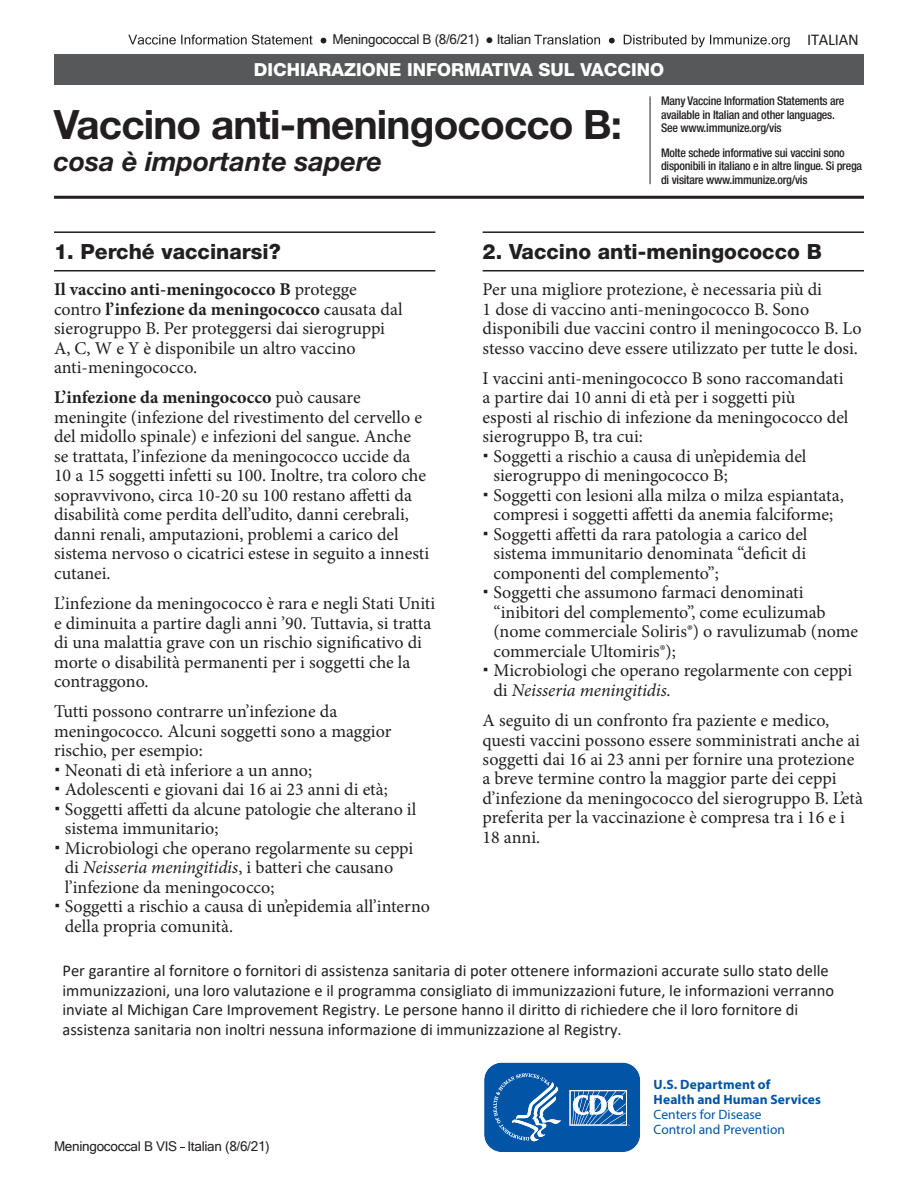
<style>
.page{position:relative;width:918px;height:1188px;background:#fff}
.page>*{position:absolute;margin:0;border:0;box-sizing:border-box;transform-origin:0 0}
.t1{font:700 40.5px "Helvetica Neue LT Std";letter-spacing:-.02em;color:#231f20}
.t2{font:italic 700 27px "Helvetica Neue LT Std";color:#231f20}
.t3{font:800 21px "Helvetica Neue LT Std";color:#231f20}
.t4{font:18px/19.5px "Minion Pro";color:#231f20}
.t5{font:800 18px "Helvetica Neue LT Std";color:#fff}
.t6{font:16.5px/19.8px "Calibri";color:#221e1f}
.t7{font:13.5px "Microsoft Sans Serif";letter-spacing:-.02em;color:#231f20}
.t8{font:700 13.5px/15px "Myriad Pro";letter-spacing:.01em;color:#0154a6}
.t9{font:13.5px/15px "Myriad Pro";color:#0154a6}
.t10{font:500 condensed 12px/13.5px "Helvetica Neue LT Std";letter-spacing:-.02em;color:#231f20}
.s1{font-weight:700}
.s2{font-style:italic}
</style>
<div class="page">
<div style="left:54px;top:54px;width:810px;height:31px;background:#57585a"></div>
<hr style="left:650px;top:96px;width:1px;height:88px;background:#231f20">
<hr style="left:54px;top:196px;width:810px;height:3px;background:#231f20">
<svg style="left:484px;top:1062px;width:157px;height:90px;background:#296fb4"></svg>
<svg style="left:534px;top:35px;width:66px;height:10px"></svg>
<svg style="left:609px;top:35px;width:181px;height:12px"></svg>
<svg style="left:128px;top:35px;width:198px;height:10px"></svg>
<hr style="left:483px;top:231px;width:381px;height:2px;background:#231f20">
<hr style="left:483px;top:270px;width:381px;height:1px;background:#231f20">
<hr style="left:54px;top:231px;width:381px;height:2px;background:#231f20">
<hr style="left:54px;top:270px;width:381px;height:1px;background:#231f20">
<p class="t7" style="left:333px;top:32px;width:200px">Meningococcal B (8/6/21) ● Italian</p>
<p class="t6" style="left:807px;top:29px;width:53px">ITALIAN</p>
<p class="t5" style="left:254px;top:59px;width:412px">DICHIARAZIONE INFORMATIVA SUL VACCINO</p>
<p class="t10" style="left:661px;top:94px;width:185px">Many Vaccine Information Statements are available in Italian and other languages.<br>See www.immunize.org/vis</p>
<p class="t10" style="left:661px;top:146px;width:203px">Molte schede informative sui vaccini sono disponibili in italiano e in altre lingue. Si prega di visitare www.immunize.org/vis</p>
<h1 class="t1" style="left:54px;top:99px;width:570px">Vaccino anti-meningococco B:</h1>
<h2 class="t2" style="left:54px;top:145px;width:330px">cosa è importante sapere</h2>
<p class="t3" style="left:54px;top:239px;width:228px">1. Perché vaccinarsi?</p>
<p class="t4" style="left:54px;top:280px;width:350px"><span class="s1">Il vaccino anti-meningococco B</span> protegge contro <span class="s1">l’infezione da meningococco</span> causata dal sierogruppo B. Per proteggersi dai sierogruppi A, C, W e Y è disponibile un altro vaccino anti-meningococco.</p>
<p class="t4" style="left:54px;top:388px;width:377px"><span class="s1">L’infezione da meningococco</span> può causare meningite (infezione del rivestimento del cervello e del midollo spinale) e infezioni del sangue. Anche se trattata, l’infezione da meningococco uccide da 10 a 15 soggetti infetti su 100. Inoltre, tra coloro che sopravvivono, circa 10-20 su 100 restano afetti da disabilità come perdita dell’udito, danni cerebrali, danni renali, amputazioni, problemi a carico del sistema nervoso o cicatrici estese in seguito a innesti cutanei.</p>
<p class="t4" style="left:54px;top:594px;width:383px">L’infezione da meningococco è rara e negli Stati Uniti e diminuita a partire dagli anni ’90. Tuttavia, si tratta di una malattia grave con un rischio signifcativo di morte o disabilità permanenti per i soggetti che la contraggono.</p>
<p class="t4" style="left:54px;top:702px;width:339px">Tutti possono contrarre un’infezione da meningococco. Alcuni soggetti sono a maggior rischio, per esempio:</p>
<p class="t4" style="left:65px;top:760px;width:249px">Neonati di età inferiore a un anno;</p>
<p class="t4" style="left:65px;top:780px;width:325px">Adolescenti e giovani dai 16 ai 23 anni di età;</p>
<p class="t4" style="left:65px;top:799px;width:353px">Soggetti afetti da alcune patologie che alterano il sistema immunitario;</p>
<p class="t4" style="left:65px;top:838px;width:350px">Microbiologi che operano regolarmente su ceppi di <span class="s2">Neisseria meningitidis</span>, i batteri che causano l’infezione da meningococco;</p>
<p class="t4" style="left:65px;top:897px;width:367px">Soggetti a rischio a causa di un’epidemia all’interno della propria comunità.</p>
<p class="t3" style="left:483px;top:239px;width:341px">2. Vaccino anti-meningococco B</p>
<p class="t4" style="left:483px;top:280px;width:381px">Per una migliore protezione, è necessaria più di<br>1 dose di vaccino anti-meningococco B. Sono disponibili due vaccini contro il meningococco B. Lo stesso vaccino deve essere utilizzato per tutte le dosi.</p>
<p class="t4" style="left:483px;top:368px;width:367px">I vaccini anti-meningococco B sono raccomandati a partire dai 10 anni di età per i soggetti più esposti al rischio di infezione da meningococco del sierogruppo B, tra cui:</p>
<p class="t4" style="left:493px;top:446px;width:315px">Soggetti a rischio a causa di un’epidemia del sierogruppo di meningococco B;</p>
<p class="t4" style="left:493px;top:485px;width:352px">Soggetti con lesioni alla milza o milza espiantata, compresi i soggetti afetti da anemia falciforme;</p>
<p class="t4" style="left:493px;top:524px;width:316px;text-align:justify">Soggetti afetti da rara patologia a carico del sistema immunitario denominata “defcit di componenti del complemento”;</p>
<p class="t4" style="left:493px;top:583px;width:366px">Soggetti che assumono farmaci denominati “inibitori del complemento”, come eculizumab (nome commerciale Soliris®) o ravulizumab (nome commerciale Ultomiris®);</p>
<p class="t4" style="left:493px;top:661px;width:360px">Microbiologi che operano regolarmente con ceppi di <span class="s2">Neisseria meningitidis.</span></p>
<p class="t4" style="left:483px;top:711px;width:382px">A seguito di un confronto fra paziente e medico, questi vaccini possono essere somministrati anche ai soggetti dai 16 ai 23 anni per fornire una protezione a breve termine contro la maggior parte dei ceppi d’infezione da meningococco del sierogruppo B. L’età preferita per la vaccinazione è compresa tra i 16 e i 18 anni.</p>
<p class="t6" style="left:63px;top:960px;width:773px">Per garantire al fornitore o fornitori di assistenza sanitaria di poter ottenere informazioni accurate sullo stato delle immunizzazioni, una loro valutazione e il programma consigliato di immunizzazioni future, le informazioni verranno inviate al Michigan Care Improvement Registry. Le persone hanno il diritto di richiedere che il loro fornitore di assistenza sanitaria non inoltri nessuna informazione di immunizzazione al Registry.</p>
<p class="t7" style="left:54px;top:1138px;width:125px">Meningococcal B VIS</p>
<p class="t7" style="left:188px;top:1138px;width:84px">Italian (8/6/21)</p>
<p class="t8" style="left:654px;top:1077px;width:169px">U.S. Department of<br>Health and Human Services</p>
<p class="t9" style="left:654px;top:1107px;width:133px">Centers for Disease<br>Control and Prevention</p>
</div>
